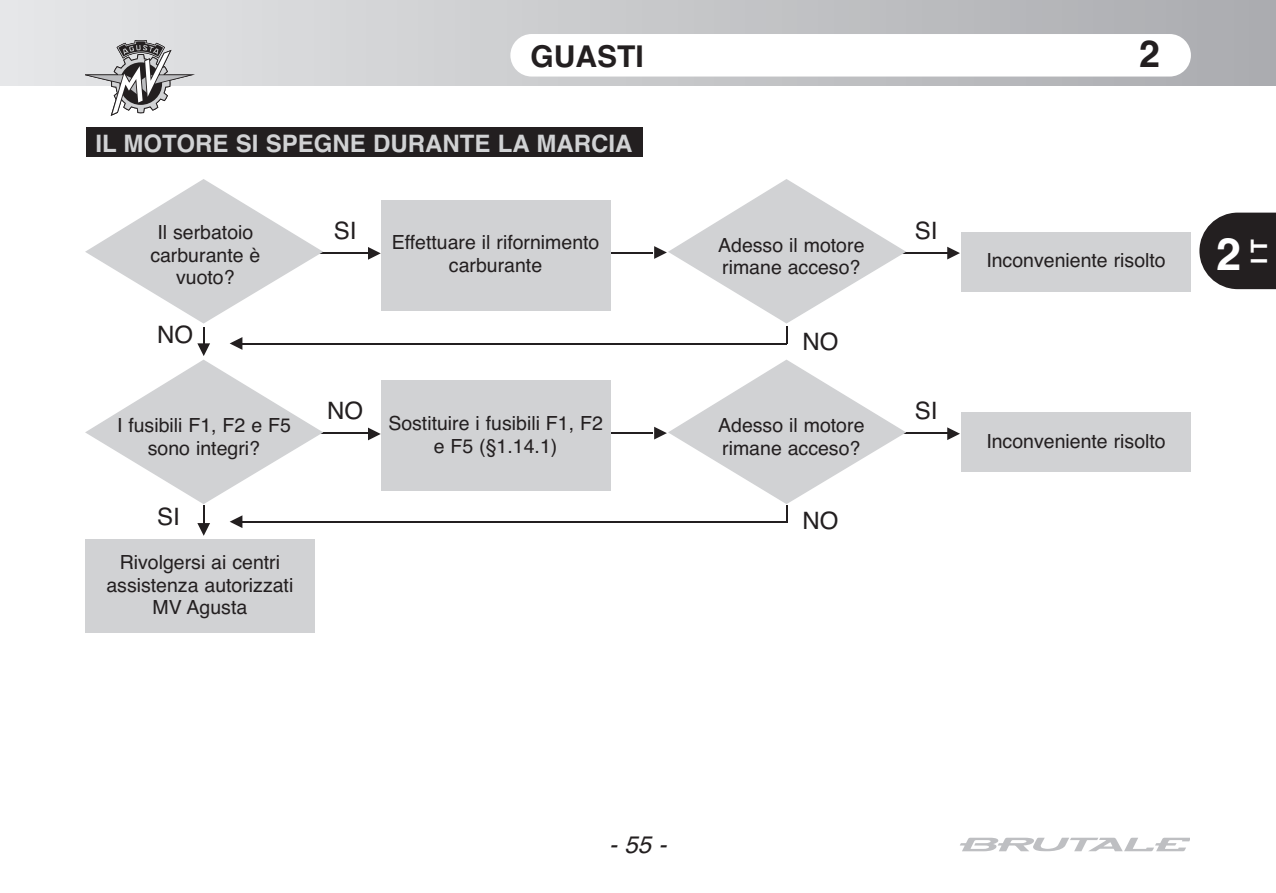
<style>
.page{position:relative;width:1276px;height:893px;background:#fff}
.page>*{position:absolute;margin:0;border:0;box-sizing:border-box;transform-origin:0 0}
.t1{font:700 45px "Helvetica";color:#fff}
.t2{font:700 37.5px "Helvetica";color:#231f20}
.t3{font:700 30px "Helvetica";color:#231f20}
.t4{font:700 24px "Helvetica";color:#d1d2d4}
.t5{font:24px "Helvetica";color:#231f20}
.t6{font:italic 24px "Helvetica";color:#231f20}
.t7{font:700 22.5px "Helvetica";color:#fff}
.t8{font:19.5px/22.5px "Helvetica";color:#231f20;text-align:center}
</style>
<div class="page">
<div style="left:0;top:0;width:1276px;height:85px;background:linear-gradient(to right,#e6e7e8,#aaabaf)"></div>
<div style="left:510px;top:34px;width:681px;height:43px;background:#fff;border-radius:21px"></div>
<svg style="left:1199px;top:213px;width:77px;height:76px;background:#3b3738"></svg>
<svg style="left:960px;top:838px;width:229px;height:13px"></svg>
<svg style="left:85px;top:40px;width:110px;height:76px"></svg>
<hr style="left:602px;top:252px;width:51px;height:1px;background:#231f20">
<svg style="left:368px;top:247px;width:13px;height:13px"></svg>
<hr style="left:317px;top:252px;width:51px;height:1px;background:#231f20">
<hr style="left:893px;top:252px;width:55px;height:1px;background:#231f20">
<svg style="left:947px;top:247px;width:13px;height:12px"></svg>
<div style="left:961px;top:232px;width:230px;height:59px;background:#d1d2d4"></div>
<svg style="left:85px;top:179px;width:238px;height:145px"></svg>
<div style="left:381px;top:200px;width:229px;height:110px;background:#d1d2d4"></div>
<div style="left:85px;top:539px;width:230px;height:94px;background:#d1d2d4"></div>
<hr style="left:203px;top:506px;width:2px;height:23px;background:#231f20">
<svg style="left:197px;top:523px;width:13px;height:13px"></svg>
<hr style="left:238px;top:521px;width:549px;height:2px;background:#231f20">
<svg style="left:230px;top:515px;width:12px;height:13px"></svg>
<hr style="left:203px;top:327px;width:2px;height:23px;background:#231f20">
<hr style="left:602px;top:432px;width:51px;height:2px;background:#231f20">
<svg style="left:368px;top:428px;width:13px;height:12px"></svg>
<hr style="left:317px;top:433px;width:51px;height:1px;background:#231f20">
<hr style="left:893px;top:433px;width:55px;height:1px;background:#231f20">
<svg style="left:947px;top:427px;width:13px;height:13px"></svg>
<div style="left:961px;top:412px;width:230px;height:60px;background:#d1d2d4"></div>
<div style="left:381px;top:380px;width:229px;height:111px;background:#d1d2d4"></div>
<svg style="left:654px;top:360px;width:252px;height:162px"></svg>
<svg style="left:654px;top:179px;width:252px;height:165px"></svg>
<hr style="left:238px;top:343px;width:549px;height:2px;background:#231f20">
<svg style="left:85px;top:337px;width:238px;height:167px"></svg>
<div style="left:87px;top:128px;width:556px;height:29px;background:#231f20"></div>
<h3 class="t3" style="left:530px;top:39px;width:115px">GUASTI</h3>
<h2 class="t2" style="left:1139px;top:32px;width:22px">2</h2>
<p class="t4" style="left:95px;top:129px;width:538px">IL MOTORE SI SPEGNE DURANTE LA MARCIA</p>
<p class="t5" style="left:334px;top:216px;width:24px">SI</p>
<p class="t5" style="left:915px;top:216px;width:24px">SI</p>
<p class="t8" style="left:150px;top:221px;width:111px">Il serbatoio carburante è vuoto?</p>
<p class="t8" style="left:392px;top:231px;width:209px">Effettuare il rifornimento carburante</p>
<p class="t8" style="left:718px;top:234px;width:148px;text-align:left">Adesso il motore rimane acceso?</p>
<p class="t5" style="left:157px;top:320px;width:37px">NO</p>
<p class="t5" style="left:802px;top:327px;width:37px">NO</p>
<p class="t5" style="left:327px;top:397px;width:37px">NO</p>
<p class="t5" style="left:915px;top:397px;width:24px">SI</p>
<p class="t8" style="left:117px;top:414px;width:175px">I fusibili F1, F2 e F5 sono integri?</p>
<p class="t8" style="left:388px;top:412px;width:216px">Sostituire i fusibili F1, F2 e F5 (§1.14.1)</p>
<p class="t8" style="left:718px;top:414px;width:148px;text-align:left">Adesso il motore rimane acceso?</p>
<p class="t5" style="left:157px;top:502px;width:24px">SI</p>
<p class="t8" style="left:106px;top:551px;width:188px">Rivolgersi ai centri assistenza autorizzati<br>MV Agusta</p>
<p class="t5" style="left:802px;top:507px;width:37px">NO</p>
<p class="t8" style="left:986px;top:249px;width:181px">Inconveniente risolto</p>
<p class="t8" style="left:986px;top:430px;width:181px">Inconveniente risolto</p>
<h1 class="t1" style="left:1216px;top:228px;width:27px">2</h1>
<p class="t7" style="left:1246px;top:263px;width:25px;rotate:-90deg">IT</p>
<p class="t6" style="left:609px;top:831px;width:59px">-55-</p>
</div>
